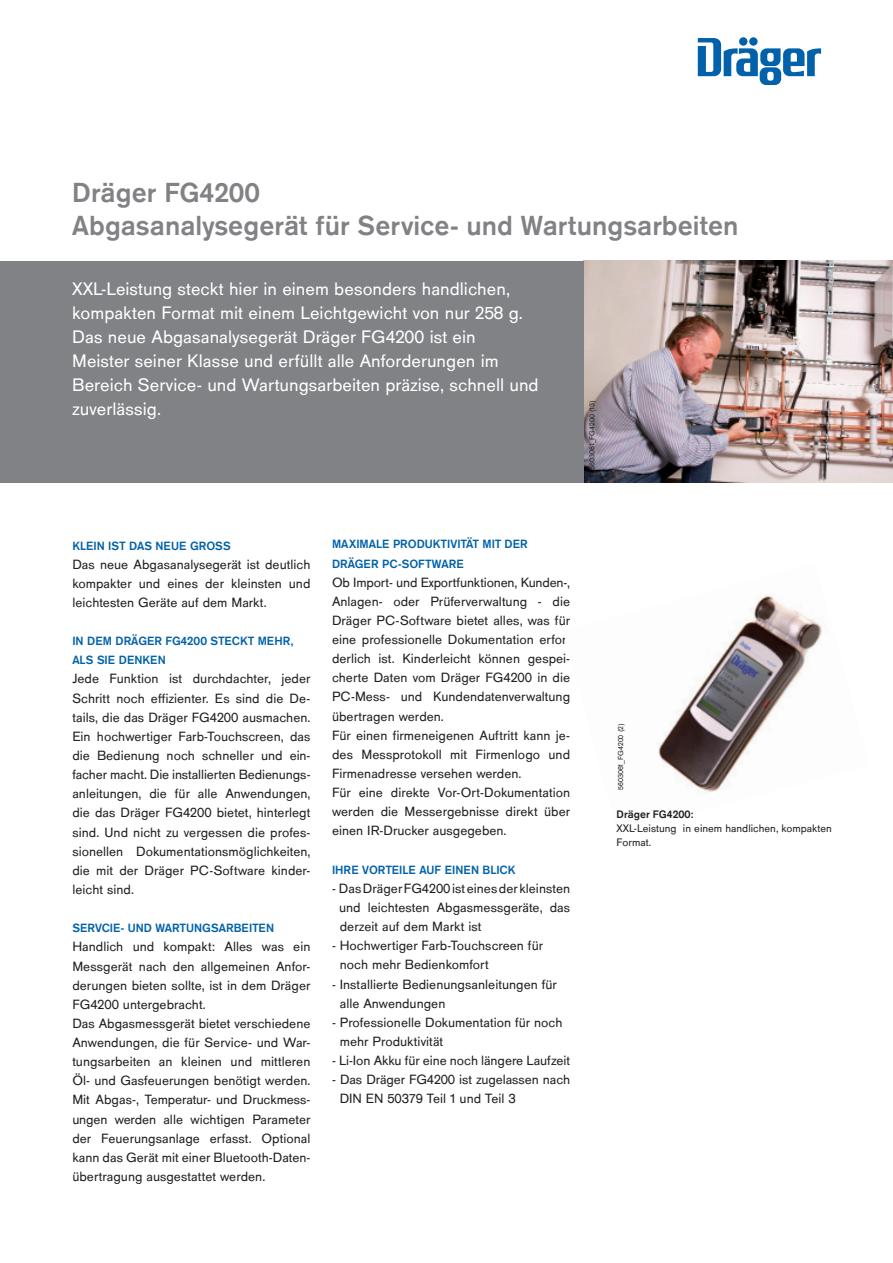
<style>
.page{position:relative;width:893px;height:1263px;background:#fff}
.page>*{position:absolute;margin:0;border:0;box-sizing:border-box;transform-origin:0 0}
.t1{font:700 28.5px/33px "Draeger San";color:#808285}
.t2{font:18.75px/24px "Draeger San";color:#fff}
.t3{font:13.8px/19.2px "Draeger San";color:#231f20}
.t4{font:700 12.3px/19.2px "Draeger San";color:#0161aa}
.t5{font:11.25px/14.2px "Draeger San";color:#231f20}
.t6{font:700 11.25px "Draeger San";color:#231f20}
.t7{font:7.5px "Draeger San";color:#231f20}
</style>
<div class="page">
<img style="left:584px;top:261px;width:309px;height:221px">
<div style="left:0;top:261px;width:584px;height:221px;background:#808285"></div>
<img style="left:658px;top:594px;width:164px;height:198px">
<svg style="left:698px;top:38px;width:123px;height:47px"></svg>
<div style="left:739px;top:37px;width:8px;height:9px;background:#0161aa;border-radius:50%"></div>
<div style="left:749px;top:37px;width:9px;height:9px;background:#0161aa;border-radius:50%"></div>
<h1 class="t1" style="left:72px;top:177px;width:668px">DRÄGER FG4200<br>ABGASANALYSEGERÄT FÜR SERVICE- UND WARTUNGSARBEITEN</h1>
<p class="t2" style="left:72px;top:277px;width:468px">XXL-Leistung steckt hier in einem besonders handlichen, kompakten Format mit einem Leichtgewicht von nur 258 g.<br>Das neue Abgasanalysegerät Dräger FG4200 ist ein<br>Meister seiner Klasse und erfüllt alle Anforderungen im Bereich Service- und Wartungsarbeiten präzise, schnell und zuverlässig.</p>
<p class="t7" style="left:588px;top:470px;width:71px;rotate:-90deg">5603061_FG4200 (13)</p>
<p class="t4" style="left:72px;top:536px;width:152px">KLEIN IST DAS NEUE GROSS</p>
<p class="t3" style="left:72px;top:555px;width:240px;text-align:justify">Das neue Abgasanalysegerät ist deutlich kompakter und eines der kleinsten und leichtesten Geräte auf dem Markt.</p>
<p class="t4" style="left:72px;top:632px;width:223px">IN DEM DRÄGER FG4200 STECKT MEHR,<br>ALS SIE DENKEN</p>
<p class="t3" style="left:72px;top:669px;width:240px;text-align:justify">Jede Funktion ist durchdachter, jeder Schritt noch effizienter. Es sind die De&shy;tails, die das Dräger FG4200 ausmachen.<br>Ein hochwertiger Farb-Touchscreen, das die Bedienung noch schneller und ein&shy;facher macht. Die installierten Bedienungs&shy;anleitungen, die für alle Anwendungen, die das Dräger FG4200 bietet, hinterlegt sind. Und nicht zu vergessen die profes&shy;sionellen Dokumentationsmöglichkeiten, die mit der Dräger PC-Software kinder&shy;leicht sind.</p>
<p class="t4" style="left:72px;top:919px;width:203px">SERVCIE- UND WARTUNGSARBEITEN</p>
<p class="t3" style="left:72px;top:937px;width:240px">Handlich und kompakt: Alles was ein Messgerät nach den allgemeinen Anfor&shy;derungen bieten sollte, ist in dem Dräger FG4200 untergebracht.<br>Das Abgasmessgerät bietet verschiedene Anwendungen, die für Service- und War&shy;tungsarbeiten an kleinen und mittleren Öl- und Gasfeuerungen benötigt werden.<br>Mit Abgas-, Temperatur- und Druckmess&shy;ungen werden alle wichtigen Parameter der Feuerungsanlage erfasst. Optional kann das Gerät mit einer Bluetooth-Daten&shy;übertragung ausgestattet werden.</p>
<p class="t4" style="left:332px;top:535px;width:197px">MAXIMALE PRODUKTIVITÄT MIT DER<br>DRÄGER PC-SOFTWARE</p>
<p class="t3" style="left:332px;top:573px;width:240px">Ob Import- und Exportfunktionen, Kunden-, Anlagen- oder Prüferverwaltung - die Dräger PC-Software bietet alles, was für eine professionelle Dokumentation erfor&shy;derlich ist. Kinderleicht können gespei&shy;cherte Daten vom Dräger FG4200 in die PC-Mess- und Kundendatenverwaltung übertragen werden.<br>Für einen firmeneigenen Auftritt kann je&shy;des Messprotokoll mit Firmenlogo und Firmenadresse versehen werden.<br>Für eine direkte Vor-Ort-Dokumentation werden die Messergebnisse direkt über einen IR-Drucker ausgegeben.</p>
<p class="t4" style="left:332px;top:860px;width:185px">IHRE VORTEILE AUF EINEN BLICK</p>
<p class="t3" style="left:339px;top:879px;width:233px;text-align:justify;text-indent:-7px">- Das Dräger FG4200 ist eines der kleinsten und leichtesten Abgasmessgeräte, das derzeit auf dem Markt ist</p>
<p class="t3" style="left:340px;top:936px;width:205px;text-indent:-8px">- Hochwertiger Farb-Touchscreen für noch mehr Bedienkomfort</p>
<p class="t3" style="left:340px;top:974px;width:219px;text-indent:-8px">- Installierte Bedienungsanleitungen für alle Anwendungen</p>
<p class="t3" style="left:340px;top:1013px;width:224px;text-indent:-8px">- Professionelle Dokumentation für noch mehr Produktivität</p>
<p class="t3" style="left:332px;top:1051px;width:240px">- Li-Ion Akku für eine noch längere Laufzeit</p>
<p class="t3" style="left:340px;top:1070px;width:232px;text-indent:-8px">- Das Dräger FG4200 ist zugelassen nach<br>DIN EN 50379 Teil 1 und Teil 3</p>
<p class="t7" style="left:617px;top:790px;width:68px;rotate:-90deg">5603061_FG4200 (2)</p>
<p class="t6" style="left:617px;top:808px;width:79px">DRÄGER FG4200:</p>
<p class="t5" style="left:617px;top:821px;width:217px">XXL-Leistung in einem handlichen, kompakten<br>Format.</p>
</div>
